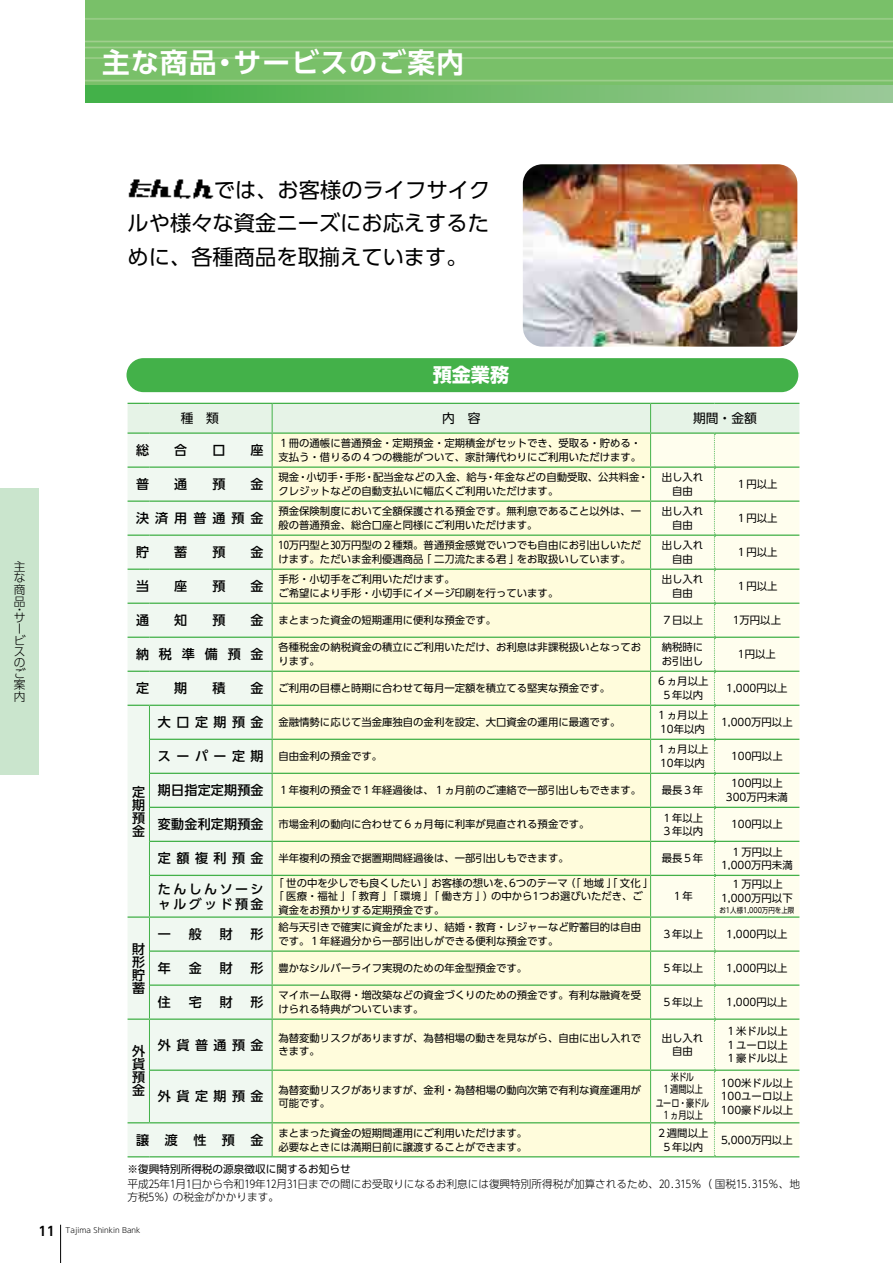
<style>
.page{position:relative;width:893px;height:1263px;background:#fff}
.page>*{position:absolute;margin:0;border:0;box-sizing:border-box;transform-origin:0 0}
.t1{font:700 27.6px "UD Shin Go Pr 6 De";letter-spacing:.05em;color:#fff}
.t2{font:21.3px/33.9px "UD Shin Go Pr 6";color:#000;text-align:justify}
.t3{font:700 19.2px "UD Shin Go Pr 6";color:#fff}
.t4{font:500 13.05px/13px "UD Shin Go Pr 6";letter-spacing:.425em;color:#000;text-align:justify}
.t5{font:500 13.05px/14.9px "UD Shin Go Pr 6";letter-spacing:.185em;color:#000}
.t6{font:500 13.05px "UD Shin Go Pr 6";letter-spacing:.465em;color:#000}
.t7{font:12.75px "UD Shin Go Pr 6";color:#000}
.t8{font:300 11.7px/11.4px "UD Shin Go Pr 6";color:#000;text-align:justify}
.t9{font:300 10.65px/12.8px "UD Shin Go Pr 6";color:#000}
.t10{font:10.65px "UD Shin Go Pr 6";color:#000}
.t11{font:10.35px/13.5px "UD Shin Go Pr 6";color:#000}
.t12{font:10.35px/12px "UD Shin Go Pr 6";color:#000;text-align:center;scale:.78 1}
.t13{font:10.35px/12px "UD Shin Go Pr 6";color:#000;text-align:center;scale:.79 1}
.t14{font:300 7.5px "UD Shin Go Pr 6";color:#000}
.t15{font:7.5px "UD Shin Go Pr 6";color:#000;scale:.87 1}
.s1{font-weight:500;font-size:13.05px}
.s2{font-family:"UD Shin Go Pr 6 De";font-weight:700;font-size:12.75px}
</style>
<div class="page">
<img style="left:85px;top:0;width:808px;height:85px">
<div style="left:85px;top:85px;width:808px;height:17px;background:linear-gradient(to right,#3eaf40,#9dc996)"></div>
<hr style="left:60px;top:1225px;width:1px;height:38px;background:#000">
<div style="left:0;top:488px;width:38px;height:287px;background:#cae5cd"></div>
<img style="left:524px;top:165px;width:272px;height:181px">
<div style="left:521px;top:162px;width:278px;height:187px;border:2px solid #fff;border-radius:21px"></div>
<div style="left:126px;top:358px;width:672px;height:34px;background:#43b149;border-radius:17px"></div>
<img style="left:128px;top:179px;width:86px;height:20px">
<svg style="left:128px;top:403px;width:671px;height:754px"></svg>
<hr style="left:714px;top:1122px;width:85px;height:1px;background:#43b149">
<hr style="left:714px;top:1156px;width:85px;height:1px;background:#43b149">
<h1 class="t1" style="left:102px;top:40px;width:364px">主な商品・サービスのご案内</h1>
<h2 class="t2" style="left:128px;top:172px;width:364px;text-indent:86px">では、お客様のライフサイクルや様々な資金ニーズにお応えするために、各種商品を取揃えています。</h2>
<p class="t8" style="left:14px;top:560px;width:13px">主な商品</p>
<p class="t8" style="left:14px;top:603px;width:8px">・</p>
<p class="t8" style="left:14px;top:611px;width:13px;text-align:left">サービスのご案内</p>
<h3 class="t3" style="left:433px;top:359px;width:78px">預金業務</h3>
<p class="t7" style="left:181px;top:408px;width:40px">種　類</p>
<p class="t7" style="left:442px;top:408px;width:40px">内　容</p>
<p class="t7" style="left:693px;top:408px;width:65px">期間・金額</p>
<p class="t4" style="left:136px;top:443px;width:15px">総</p>
<p class="t4" style="left:174px;top:443px;width:15px">合</p>
<p class="t4" style="left:212px;top:443px;width:15px">口</p>
<p class="t4" style="left:251px;top:443px;width:15px">座</p>
<p class="t11" style="left:279px;top:436px;width:364px">１冊の通帳に普通預金・定期預金・定期積金がセットでき、受取る・貯める・支払う・借りるの４つの機能がついて、家計簿代わりにご利用いただけます。</p>
<p class="t4" style="left:136px;top:477px;width:15px">普</p>
<p class="t4" style="left:174px;top:477px;width:15px">通</p>
<p class="t4" style="left:212px;top:477px;width:15px">預</p>
<p class="t4" style="left:251px;top:477px;width:15px">金</p>
<p class="t11" style="left:279px;top:470px;width:371px">現金・小切手・手形・配当金などの入金、給与・年金などの自動受取、公共料金・クレジットなどの自動支払いに幅広くご利用いただけます。</p>
<p class="t11" style="left:662px;top:470px;width:43px;text-align:center">出し入れ自由</p>
<p class="t11" style="left:736px;top:477px;width:43px">１円以上</p>
<p class="t6" style="left:136px;top:508px;width:129px">決済用普通預金</p>
<p class="t11" style="left:279px;top:504px;width:364px">預金保険制度において全額保護される預金です。無利息であること以外は、一般の普通預金、総合口座と同様にご利用いただけます。</p>
<p class="t11" style="left:662px;top:504px;width:43px;text-align:center">出し入れ自由</p>
<p class="t11" style="left:736px;top:511px;width:43px">１円以上</p>
<p class="t4" style="left:136px;top:545px;width:15px">貯</p>
<p class="t4" style="left:174px;top:545px;width:15px">蓄</p>
<p class="t4" style="left:212px;top:545px;width:15px">預</p>
<p class="t4" style="left:251px;top:545px;width:15px">金</p>
<p class="t11" style="left:279px;top:538px;width:364px">10万円型と30万円型の２種類。普通預金感覚でいつでも自由にお引出しいただけます。ただいま金利優遇商品「二刀流たまる君」をお取扱いしています。</p>
<p class="t11" style="left:662px;top:538px;width:43px;text-align:center">出し入れ自由</p>
<p class="t11" style="left:736px;top:545px;width:43px">１円以上</p>
<p class="t4" style="left:136px;top:579px;width:15px">当</p>
<p class="t4" style="left:174px;top:579px;width:15px">座</p>
<p class="t4" style="left:212px;top:579px;width:15px">預</p>
<p class="t4" style="left:251px;top:579px;width:15px">金</p>
<p class="t11" style="left:279px;top:572px;width:281px">手形・小切手をご利用いただけます。<br>ご希望により手形・小切手にイメージ印刷を行っています。</p>
<p class="t11" style="left:662px;top:572px;width:43px;text-align:center">出し入れ自由</p>
<p class="t11" style="left:736px;top:579px;width:43px">１円以上</p>
<p class="t4" style="left:136px;top:613px;width:15px">通</p>
<p class="t4" style="left:174px;top:613px;width:15px">知</p>
<p class="t4" style="left:212px;top:613px;width:15px">預</p>
<p class="t11" style="left:251px;top:613px;width:247px"><span class="s1">金</span> まとまった資金の短期運用に便利な預金です。</p>
<p class="t11" style="left:662px;top:613px;width:43px">７日以上</p>
<p class="t11" style="left:733px;top:613px;width:50px">1万円以上</p>
<p class="t4" style="left:136px;top:647px;width:129px">納税準備預金</p>
<p class="t11" style="left:279px;top:640px;width:364px">各種税金の納税資金の積立にご利用いただけ、お利息は非課税扱いとなっております。</p>
<p class="t11" style="left:662px;top:640px;width:43px">納税時にお引出し</p>
<p class="t11" style="left:738px;top:647px;width:39px">1円以上</p>
<p class="t4" style="left:136px;top:681px;width:15px">定</p>
<p class="t4" style="left:174px;top:681px;width:15px">期</p>
<p class="t4" style="left:212px;top:681px;width:15px">積</p>
<p class="t11" style="left:251px;top:681px;width:361px"><span class="s1">金</span> ご利用の目標と時期に合わせて毎月一定額を積立てる堅実な預金です。</p>
<p class="t11" style="left:657px;top:674px;width:53px;text-align:center">６ヵ月以上<br>５年以内</p>
<p class="t11" style="left:726px;top:681px;width:63px">1,000円以上</p>
<p class="t4" style="left:132px;top:785px;width:14px">定期預金</p>
<p class="t4" style="left:132px;top:942px;width:14px">財形貯蓄</p>
<p class="t4" style="left:132px;top:1044px;width:14px">外貨預金</p>
<p class="t11" style="left:158px;top:715px;width:464px"><span class="s1">大口定期預金</span> 金融情勢に応じて当金庫独自の金利を設定、大口資金の運用に最適です。</p>
<p class="t11" style="left:657px;top:708px;width:53px;text-align:center">１ヵ月以上<br>10年以内</p>
<p class="t11" style="left:721px;top:715px;width:73px">1,000万円以上</p>
<p class="t11" style="left:158px;top:749px;width:226px"><span class="s1">スーパー定期</span> 自由金利の預金です。</p>
<p class="t11" style="left:657px;top:742px;width:53px;text-align:center">１ヵ月以上<br>10年以内</p>
<p class="t11" style="left:731px;top:749px;width:53px">100円以上</p>
<p class="t11" style="left:158px;top:783px;width:485px"><span class="s1">期日指定定期預金</span> １年複利の預金で１年経過後は、１ヵ月前のご連絡で一部引出しもできます。</p>
<p class="t11" style="left:662px;top:783px;width:43px">最長３年</p>
<p class="t11" style="left:726px;top:776px;width:63px;text-align:center">100円以上<br>300万円未満</p>
<p class="t11" style="left:158px;top:817px;width:433px"><span class="s1">変動金利定期預金</span> 市場金利の動向に合わせて６ヵ月毎に利率が見直される預金です。</p>
<p class="t11" style="left:662px;top:810px;width:43px">１年以上<br>３年以内</p>
<p class="t11" style="left:731px;top:817px;width:53px">100円以上</p>
<p class="t11" style="left:158px;top:851px;width:412px"><span class="s1">定額複利預金</span> 半年複利の預金で据置期間経過後は、一部引出しもできます。</p>
<p class="t11" style="left:662px;top:851px;width:43px">最長５年</p>
<p class="t11" style="left:721px;top:844px;width:73px;text-align:center">１万円以上<br>1,000万円未満</p>
<p class="t5" style="left:158px;top:881px;width:107px">たんしんソーシャルグッド預金</p>
<p class="t11" style="left:273px;top:876px;width:382px">「世の中を少しでも良くしたい」お客様の想いを、6つのテーマ（「地域」「文化」</p>
<p class="t11" style="left:273px;top:889px;width:371px">「医療・福祉」「教育」「環境」「働き方」）の中から1つお選びいただき、ご</p>
<p class="t11" style="left:279px;top:903px;width:167px">資金をお預かりする定期預金です。</p>
<p class="t11" style="left:721px;top:877px;width:73px;text-align:center">１万円以上<br>1,000万円以下</p>
<p class="t15" style="left:719px;top:904px;width:87px">お1人様1,000万円を上限</p>
<p class="t11" style="left:672px;top:889px;width:22px">１年</p>
<p class="t4" style="left:158px;top:927px;width:15px">一</p>
<p class="t4" style="left:189px;top:927px;width:15px">般</p>
<p class="t4" style="left:220px;top:927px;width:15px">財</p>
<p class="t4" style="left:251px;top:927px;width:15px">形</p>
<p class="t11" style="left:279px;top:920px;width:364px">給与天引きで確実に資金がたまり、結婚・教育・レジャーなど貯蓄目的は自由です。１年経過分から一部引出しができる便利な預金です。</p>
<p class="t11" style="left:662px;top:927px;width:43px">３年以上</p>
<p class="t11" style="left:726px;top:927px;width:63px">1,000円以上</p>
<p class="t4" style="left:158px;top:961px;width:15px">年</p>
<p class="t4" style="left:189px;top:961px;width:15px">金</p>
<p class="t4" style="left:220px;top:961px;width:15px">財</p>
<p class="t11" style="left:251px;top:961px;width:278px"><span class="s1">形</span> 豊かなシルバーライフ実現のための年金型預金です。</p>
<p class="t11" style="left:662px;top:961px;width:43px">５年以上</p>
<p class="t11" style="left:726px;top:961px;width:63px">1,000円以上</p>
<p class="t4" style="left:158px;top:995px;width:15px">住</p>
<p class="t4" style="left:189px;top:995px;width:15px">宅</p>
<p class="t4" style="left:220px;top:995px;width:15px">財</p>
<p class="t4" style="left:251px;top:995px;width:15px">形</p>
<p class="t11" style="left:279px;top:988px;width:364px">マイホーム取得・増改築などの資金づくりのための預金です。有利な融資を受けられる特典がついています。</p>
<p class="t11" style="left:662px;top:995px;width:43px">５年以上</p>
<p class="t11" style="left:726px;top:995px;width:63px">1,000円以上</p>
<p class="t4" style="left:158px;top:1038px;width:107px">外貨普通預金</p>
<p class="t11" style="left:279px;top:1031px;width:364px">為替変動リスクがありますが、為替相場の動きを見ながら、自由に出し入れできます。</p>
<p class="t11" style="left:662px;top:1031px;width:43px;text-align:center">出し入れ自由</p>
<p class="t11" style="left:726px;top:1024px;width:64px;text-align:justify">１米ドル以上１ユーロ以上１豪ドル以上</p>
<p class="t4" style="left:158px;top:1089px;width:107px">外貨定期預金</p>
<p class="t11" style="left:279px;top:1083px;width:364px">為替変動リスクがありますが、金利・為替相場の動向次第で有利な資産運用が可能です。</p>
<p class="t13" style="left:662px;top:1071px;width:53px">米ドル<br>１週間以上</p>
<p class="t12" style="left:656px;top:1097px;width:70px">ユーロ・豪ドル<br>１ヵ月以上</p>
<p class="t11" style="left:721px;top:1076px;width:74px;text-align:justify">100米ドル以上100ユーロ以上100豪ドル以上</p>
<p class="t4" style="left:136px;top:1133px;width:129px">譲渡性預金</p>
<p class="t11" style="left:279px;top:1126px;width:250px">まとまった資金の短期間運用にご利用いただけます。必要なときには満期日前に譲渡することができます。</p>
<p class="t11" style="left:657px;top:1126px;width:53px;text-align:center">２週間以上<br>５年以内</p>
<p class="t11" style="left:721px;top:1133px;width:73px">5,000万円以上</p>
<p class="t10" style="left:128px;top:1161px;width:225px">※復興特別所得税の源泉徴収に関するお知らせ</p>
<p class="t9" style="left:128px;top:1177px;width:674px">平成25年１月１日から令和1 9年1 2月31 日までの間にお受取りになるお利息には復興特別所得税が加算されるため、20.31 5％（国税1 5.31 5％、地方税5％）の税金がかかります。</p>
<p class="t14" style="left:38px;top:1224px;width:104px"><span class="s2">11</span> Tajima Shinkin Bank</p>
</div>
